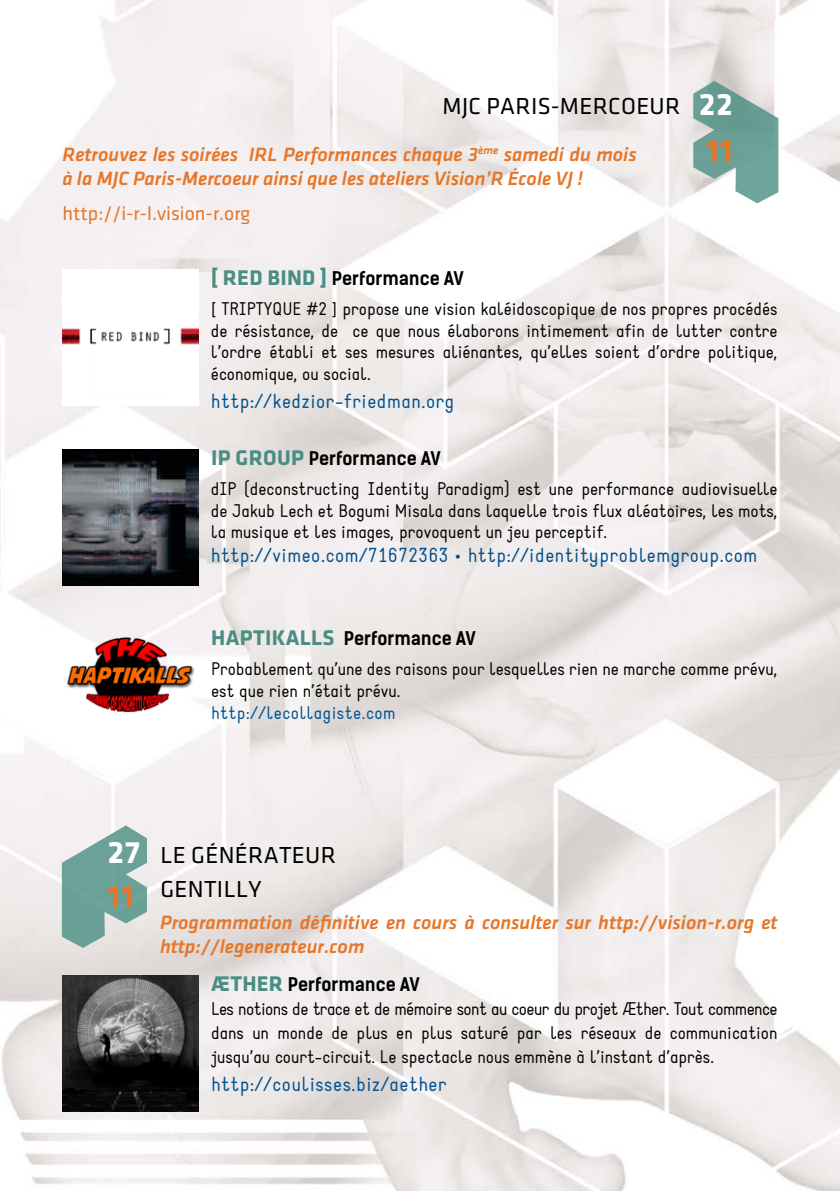
<style>
.page{position:relative;width:840px;height:1191px;background:#fff}
.page>*{position:absolute;margin:0;border:0;box-sizing:border-box;transform-origin:0 0}
.t1{font:700 32px "Klavika";color:#fff}
.t2{font:700 32px "Klavika";color:#e77628}
.t3{font:24px/34px "Klavika Regular TF";letter-spacing:.015em;color:#000}
.t4{font:italic 500 20px/24px "Klavika";color:#e77628}
.t5{font:20px "Static";letter-spacing:.03em;color:#00518e}
.t6{font:20px "Klavika Regular TF";color:#e77628}
.t7{font:18px/21.6px "Static";color:#000;text-align:justify}
.t8{font:700 18px "Kelson Sans";color:#000}
.t9{font:18px "Static";letter-spacing:.03em;color:#00518e}
.s1{font-family:"Klavika";font-size:22px;color:#4a8e83}
</style>
<div class="page">
<img style="left:0;top:0;width:839px;height:1191px">
<svg style="left:693px;top:81px;width:85px;height:122px;background:#90b5ae"></svg>
<img style="left:62px;top:449px;width:136px;height:137px">
<img style="left:62px;top:269px;width:136px;height:136px">
<svg style="left:62px;top:825px;width:85px;height:123px;background:#92b6b0"></svg>
<img style="left:62px;top:975px;width:136px;height:136px">
<img style="left:62px;top:634px;width:136px;height:81px">
<h2 class="t3" style="left:442px;top:90px;width:239px">MJC PARIS-MERCOEUR</h2>
<p class="t4" style="left:62px;top:142px;width:575px">Retrouvez les soirées IRL Performances chaque 3<sup>ème</sup> samedi du mois à la MJC Paris-Mercoeur ainsi que les ateliers Vision’R École VJ !</p>
<p class="t6" style="left:62px;top:203px;width:189px">http://i-r-l.vision-r.org</p>
<h1 class="t1" style="left:698px;top:86px;width:35px">22</h1>
<h1 class="t2" style="left:706px;top:132px;width:28px">11</h1>
<p class="t8" style="left:211px;top:267px;width:254px"><span class="s1">[ RED BIND ]</span> Performance AV</p>
<p class="t7" style="left:211px;top:298px;width:567px">[ TRIPTYQUE #2 ] propose une vision kaléidoscopique de nos propres procédés de résistance, de ce que nous élaborons intimement afin de lutter contre l’ordre établi et ses mesures aliénantes, qu’elles soient d’ordre politique, économique, ou social.</p>
<p class="t5" style="left:211px;top:389px;width:244px">http://kedzior-friedman.org</p>
<p class="t8" style="left:211px;top:447px;width:231px"><span class="s1">IP GROUP</span> Performance AV</p>
<p class="t7" style="left:211px;top:479px;width:567px">dIP (deconstructing Identity Paradigm) est une performance audiovisuelle de Jakub Lech et Bogumi Misala dans laquelle trois flux aléatoires, les mots, la musique et les images, provoquent un jeu perceptif.</p>
<p class="t5" style="left:211px;top:543px;width:547px">http://vimeo.com/71672363 • http://identityproblemgroup.com</p>
<p class="t8" style="left:211px;top:627px;width:266px"><span class="s1">HAPTIKALLS</span> Performance AV</p>
<p class="t7" style="left:211px;top:659px;width:567px">Probablement qu’une des raisons pour lesquelles rien ne marche comme prévu, est que rien n’était prévu.</p>
<p class="t9" style="left:211px;top:701px;width:186px">http://lecollagiste.com</p>
<h1 class="t1" style="left:108px;top:834px;width:34px">27</h1>
<h1 class="t2" style="left:108px;top:878px;width:28px">11</h1>
<h2 class="t3" style="left:160px;top:838px;width:177px">LE GÉNÉRATEUR<br>GENTILLY</h2>
<p class="t4" style="left:160px;top:910px;width:618px">Programmation définitive en cours à consulter sur http://vision-r.org et http://legenerateur.com</p>
<p class="t8" style="left:211px;top:973px;width:210px"><span class="s1">ÆTHER</span> Performance AV</p>
<p class="t7" style="left:211px;top:997px;width:567px;line-height:24px">Les notions de trace et de mémoire sont au coeur du projet Æther. Tout commence dans un monde de plus en plus saturé par les réseaux de communication jusqu’au court-circuit. Le spectacle nous emmène à l’instant d’après.</p>
<p class="t5" style="left:211px;top:1071px;width:237px">http://coulisses.biz/aether</p>
</div>
